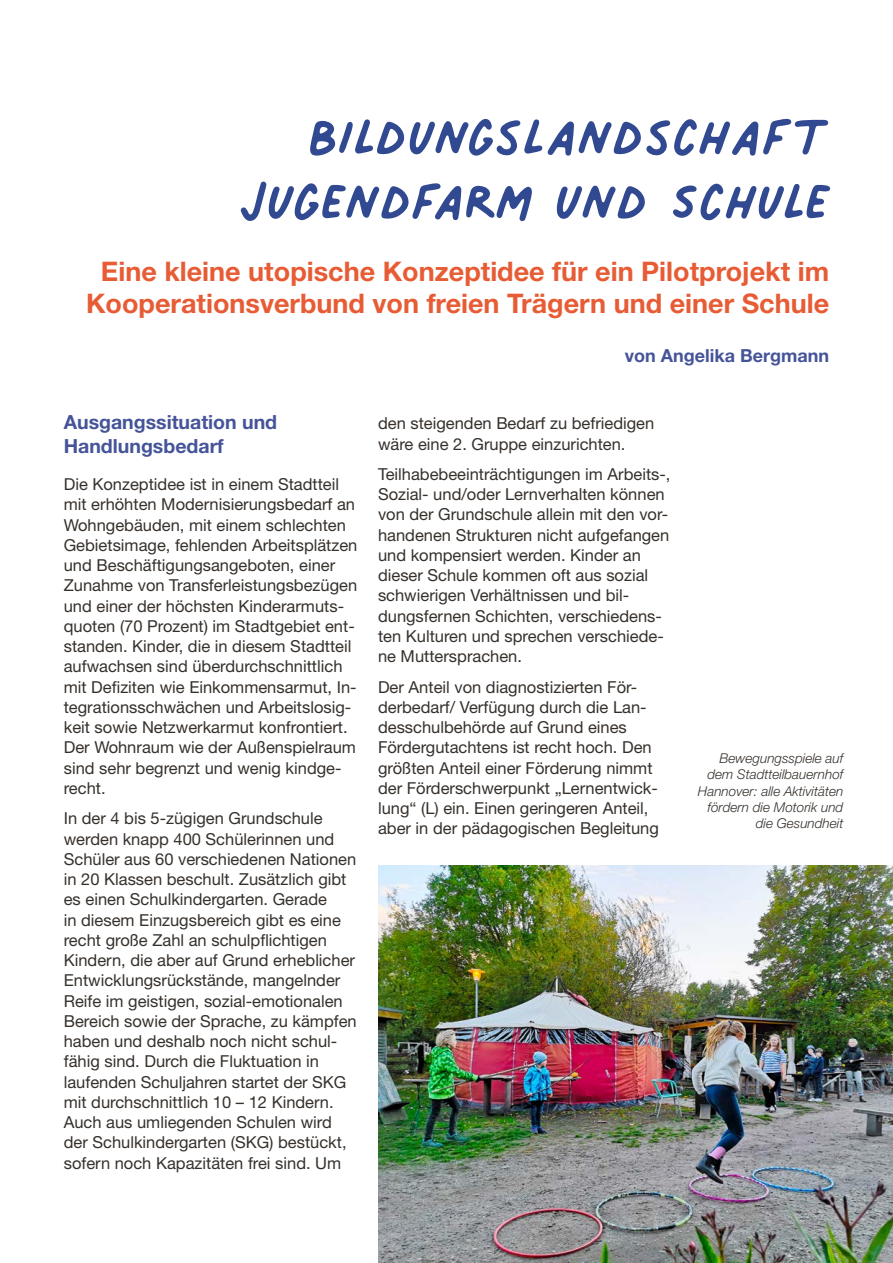
<style>
.page{position:relative;width:893px;height:1263px;background:#fff}
.page>*{position:absolute;margin:0;border:0;box-sizing:border-box;transform-origin:0 0}
.t1{font:105px "Palmer Lake Print";letter-spacing:.005em;color:#314990}
.t2{font:700 27px/32.4px "Helvetica Neue LT Pro";color:#e75c34;text-align:center}
.t3{font:700 19.5px/23.4px "Helvetica Neue LT Pro";color:#455499}
.t4{font:700 18px "Helvetica Neue LT Pro";color:#455499}
.t5{font:16.5px/20.2px "Helvetica Neue LT Pro";color:#36302b}
.t6{font:italic 300 13.5px/16.2px "Helvetica Neue LT Pro";color:#36302b;text-align:right}
</style>
<div class="page">
<img style="left:378px;top:866px;width:515px;height:397px">
<h1 class="t1" style="left:309px;top:83px;width:521px">Bildungslandschaft</h1>
<h1 class="t1" style="left:240px;top:148px;width:590px">Jugendfarm und Schule</h1>
<h2 class="t2" style="left:86px;top:254px;width:745px">Eine kleine utopische Konzeptidee für ein Pilotprojekt im<br>Kooperationsverbund von freien Trägern und einer Schule</h2>
<p class="t4" style="left:625px;top:344px;width:206px">von Angelika Bergmann</p>
<p class="t3" style="left:64px;top:410px;width:215px">Ausgangssituation und<br>Handlungsbedarf</p>
<p class="t5" style="left:64px;top:474px;width:295px">Die Konzeptidee ist in einem Stadtteil mit erhöhten Modernisierungsbedarf an Wohngebäuden, mit einem schlechten Gebietsimage, fehlenden Arbeitsplätzen und Beschäftigungsangeboten, einer Zunahme von Transferleistungsbezügen und einer der höchsten Kinderarmuts&shy;quoten (70 Prozent) im Stadtgebiet ent&shy;standen. Kinder, die in diesem Stadtteil aufwachsen sind überdurchschnittlich mit Defiziten wie Einkommensarmut, In&shy;tegrationsschwächen und Arbeitslosig&shy;keit sowie Netzwerkarmut konfrontiert.<br>Der Wohnraum wie der Außenspielraum sind sehr begrenzt und wenig kindge&shy;recht.</p>
<p class="t5" style="left:64px;top:808px;width:294px">In der 4 bis 5-zügigen Grundschule werden knapp 400 Schülerinnen und Schüler aus 60 verschiedenen Nationen in 20 Klassen beschult. Zusätzlich gibt es einen Schulkindergarten. Gerade<br>in diesem Einzugsbereich gibt es eine recht große Zahl an schulpflichtigen Kindern, die aber auf Grund erheblicher Entwicklungsrückstände, mangelnder Reife im geistigen, sozial-emotionalen Bereich sowie der Sprache, zu kämpfen haben und deshalb noch nicht schul&shy;fähig sind. Durch die Fluktuation in laufenden Schuljahren startet der SKG mit durchschnittlich 10 – 12 Kindern.<br>Auch aus umliegenden Schulen wird der Schulkindergarten (SKG) bestückt, sofern noch Kapazitäten frei sind. Um</p>
<p class="t5" style="left:378px;top:413px;width:278px">den steigenden Bedarf zu befriedigen wäre eine 2. Gruppe einzurichten.</p>
<p class="t5" style="left:378px;top:464px;width:294px">Teilhabebeeinträchtigungen im Arbeits-, Sozial- und/oder Lernverhalten können von der Grundschule allein mit den vor&shy;handenen Strukturen nicht aufgefangen und kompensiert werden. Kinder an dieser Schule kommen oft aus sozial schwierigen Verhältnissen und bil&shy;dungsfernen Schichten, verschiedens&shy;ten Kulturen und sprechen verschiede&shy;ne Muttersprachen.</p>
<p class="t5" style="left:378px;top:676px;width:282px">Der Anteil von diagnostizierten För&shy;derbedarf/ Verfügung durch die Lan&shy;desschulbehörde auf Grund eines Fördergutachtens ist recht hoch. Den größten Anteil einer Förderung nimmt der Förderschwerpunkt „Lernentwick&shy;lung“ (L) ein. Einen geringeren Anteil, aber in der pädagogischen Begleitung</p>
<p class="t6" style="left:698px;top:750px;width:147px">Bewegungsspiele auf dem Stadtteilbauernhof<br>Hannover: alle Aktivitäten fördern die Motorik und die Gesundheit</p>
</div>
